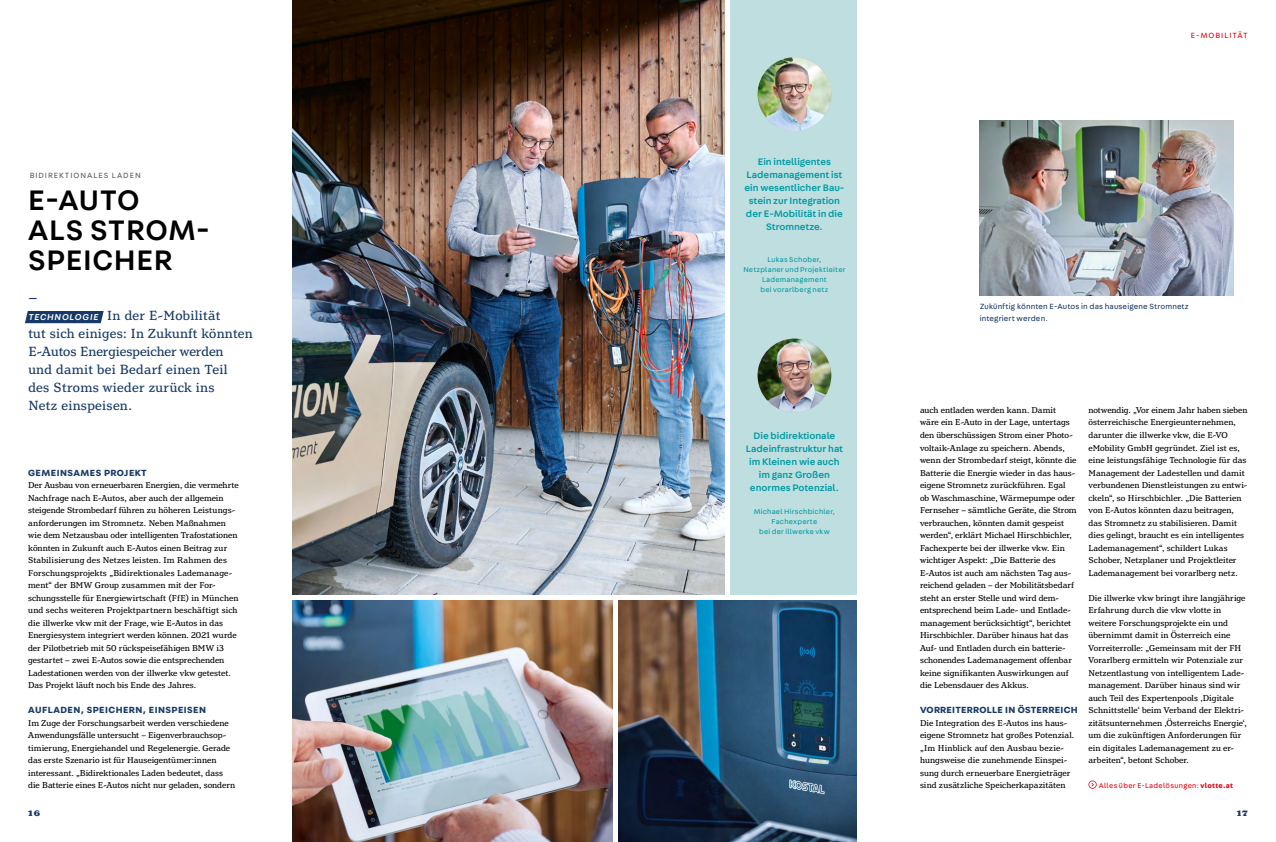
<style>
.page{position:relative;width:1276px;height:842px;background:#fff}
.page>*{position:absolute;margin:0;border:0;box-sizing:border-box;transform-origin:0 0}
.t1{font:500 30px/30px "Fabriga";letter-spacing:.025em;color:#000}
.t2{font:14px/18px "Henriette";letter-spacing:.025em;color:#183a68}
.t3{font:500 12px "Fabriga";color:#183a68}
.t4{font:800 11px "Henriette";color:#183a68}
.t5{font:500 10px/13px "Fabriga";color:#009ba4;text-align:center}
.t6{font:700 9.5px "Fabriga";letter-spacing:.05em;color:#183a68}
.t7{font:700 9.5px "Fabriga";letter-spacing:.03em;color:#183a68}
.t8{font:9px/12.5px "Henriette";letter-spacing:.005em;color:#000}
.t9{font:8px/12px "Fabriga";letter-spacing:.02em;color:#183a68}
.t10{font:8px "Fabriga";letter-spacing:.12em;color:#000}
.t11{font:8px "Fabriga";letter-spacing:.12em;color:#e30613}
.t12{font:7.5px/10px "Fabriga";letter-spacing:.03em;color:#009ba4;text-align:center}
.t13{font:7.5px "Fabriga";letter-spacing:.04em;color:#e30613}
.s1{font-family:"Fabriga";font-weight:500;font-style:italic;font-size:9.1px;color:#fff}
.s2{font-weight:700}
</style>
<div class="page">
<img style="left:293px;top:0;width:431px;height:594px">
<img style="left:979px;top:120px;width:254px;height:175px">
<img style="left:293px;top:600px;width:319px;height:242px">
<img style="left:618px;top:600px;width:239px;height:242px">
<div style="left:730px;top:0;width:127px;height:594px;background:#bfdedf"></div>
<img style="left:757px;top:57px;width:74px;height:74px;border-radius:37px">
<img style="left:757px;top:339px;width:74px;height:73px;border-radius:37px">
<svg style="left:1088px;top:780px;width:8px;height:9px"></svg>
<svg style="left:25px;top:311px;width:79px;height:12px"></svg>
<p class="t10" style="left:30px;top:170px;width:113px">BIDIREKTIONALES LADEN</p>
<h1 class="t1" style="left:28px;top:183px;width:183px">E-AUTO<br>ALS STROM-<br>SPEICHER</h1>
<h3 class="t3" style="left:28px;top:290px;width:11px">—</h3>
<h2 class="t2" style="left:28px;top:306px;width:226px"><span class="s1">TECHNOLOGIE</span> In der E-Mobilität<br>tut sich einiges: In Zukunft könnten<br>E-Autos Energiespeicher werden<br>und damit bei Bedarf einen Teil<br>des Stroms wieder zurück ins<br>Netz einspeisen.</h2>
<p class="t6" style="left:28px;top:466px;width:120px">GEMEINSAMES PROJEKT</p>
<p class="t8" style="left:28px;top:479px;width:212px">Der Ausbau von erneuerbaren Energien, die vermehrte Nachfrage nach E-Autos, aber auch der allgemein steigende Strombedarf führen zu höheren Leistungs&shy;anforderungen im Stromnetz. Neben Maßnahmen wie dem Netzausbau oder intelligenten Trafostationen könnten in Zukunft auch E-Autos einen Beitrag zur Stabilisierung des Netzes leisten. Im Rahmen des Forschungsprojekts „Bidirektionales Lademanage&shy;ment“ der BMW Group zusammen mit der For&shy;schungsstelle für Energiewirtschaft (FfE) in München und sechs weiteren Projektpartnern beschäftigt sich die illwerke vkw mit der Frage, wie E-Autos in das Energiesystem integriert werden können. 2021 wurde der Pilotbetrieb mit 50 rückspeisefähigen BMW i3 gestartet – zwei E-Autos sowie die entsprechenden Ladestationen werden von der illwerke vkw getestet.<br>Das Projekt läuft noch bis Ende des Jahres.</p>
<p class="t6" style="left:28px;top:703px;width:179px">AUFLADEN, SPEICHERN, EINSPEISEN</p>
<p class="t8" style="left:28px;top:716px;width:208px">Im Zuge der Forschungsarbeit werden verschiedene Anwendungsfälle untersucht – Eigenverbrauchsop&shy;timierung, Energiehandel und Regelenergie. Gerade das erste Szenario ist für Hauseigentümer:innen interessant. „Bidirektionales Laden bedeutet, dass die Batterie eines E-Autos nicht nur geladen, sondern</p>
<p class="t5" style="left:744px;top:154px;width:101px">Ein intelligentes<br>Lademanagement ist ein wesentlicher Bau&shy;stein zur Integration der E-Mobilität in die<br>Stromnetze.</p>
<p class="t12" style="left:743px;top:254px;width:104px">Lukas Schober,<br>Netzplaner und Projektleiter<br>Lademanagement<br>bei vorarlberg netz</p>
<p class="t5" style="left:746px;top:428px;width:99px">Die bidirektionale<br>Ladeinfrastruktur hat im Kleinen wie auch im ganz Großen enormes Potenzial.</p>
<p class="t12" style="left:753px;top:506px;width:83px">Michael Hirschbichler,<br>Fachexperte<br>bei der illwerke vkw</p>
<p class="t11" style="left:1190px;top:30px;width:58px">E-MOBILITÄT</p>
<p class="t9" style="left:979px;top:300px;width:210px">Zukünftig könnten E-Autos in das hauseigene Stromnetz integriert werden.</p>
<p class="t8" style="left:920px;top:404px;width:158px">auch entladen werden kann. Damit wäre ein E-Auto in der Lage, untertags den überschüssigen Strom einer Photo&shy;voltaik-Anlage zu speichern. Abends, wenn der Strombedarf steigt, könnte die Batterie die Energie wieder in das haus&shy;eigene Stromnetz zurückführen. Egal ob Waschmaschine, Wärmepumpe oder Fernseher – sämtliche Geräte, die Strom verbrauchen, könnten damit gespeist werden“, erklärt Michael Hirschbichler, Fachexperte bei der illwerke vkw. Ein wichtiger Aspekt: „Die Batterie des E-Autos ist auch am nächsten Tag aus&shy;reichend geladen – der Mobilitätsbedarf steht an erster Stelle und wird dem&shy;entsprechend beim Lade- und Entlade&shy;management berücksichtigt“, berichtet Hirschbichler. Darüber hinaus hat das Auf- und Entladen durch ein batterie&shy;schonendes Lademanagement offenbar keine signifikanten Auswirkungen auf die Lebensdauer des Akkus.</p>
<p class="t7" style="left:920px;top:703px;width:159px">VORREITERROLLE IN ÖSTERREICH</p>
<p class="t8" style="left:920px;top:716px;width:156px">Die Integration des E-Autos ins haus&shy;eigene Stromnetz hat großes Potenzial. „Im Hinblick auf den Ausbau bezie&shy;hungsweise die zunehmende Einspei&shy;sung durch erneuerbare Energieträger sind zusätzliche Speicherkapazitäten</p>
<p class="t8" style="left:1088px;top:404px;width:160px">notwendig. „Vor einem Jahr haben sieben österreichische Energieunternehmen, darunter die illwerke vkw, die E-VO eMobility GmbH gegründet. Ziel ist es, eine leistungsfähige Technologie für das Management der Ladestellen und damit verbundenen Dienstleistungen zu entwi&shy;ckeln“, so Hirschbichler. „Die Batterien von E-Autos könnten dazu beitragen, das Stromnetz zu stabilisieren. Damit dies gelingt, braucht es ein intelligentes Lademanagement“, schildert Lukas Schober, Netzplaner und Projektleiter Lademanagement bei vorarlberg netz.</p>
<p class="t8" style="left:1088px;top:591px;width:160px">Die illwerke vkw bringt ihre langjährige Erfahrung durch die vkw vlotte in weitere Forschungsprojekte ein und übernimmt damit in Österreich eine Vorreiterrolle: „Gemeinsam mit der FH Vorarlberg ermitteln wir Potenziale zur Netzentlastung von intelligentem Lade&shy;management. Darüber hinaus sind wir auch Teil des Expertenpools ‚Digitale Schnittstelle‘ beim Verband der Elektri&shy;zitätsunternehmen ‚Österreichs Energie‘, um die zukünftigen Anforderungen für ein digitales Lademanagement zu er&shy;arbeiten“, betont Schober.</p>
<p class="t13" style="left:1099px;top:781px;width:136px">Alles über E-Ladelösungen: <span class="s2">vlotte.at</span></p>
<p class="t4" style="left:28px;top:806px;width:14px">16</p>
<p class="t4" style="left:1236px;top:806px;width:13px">17</p>
</div>
